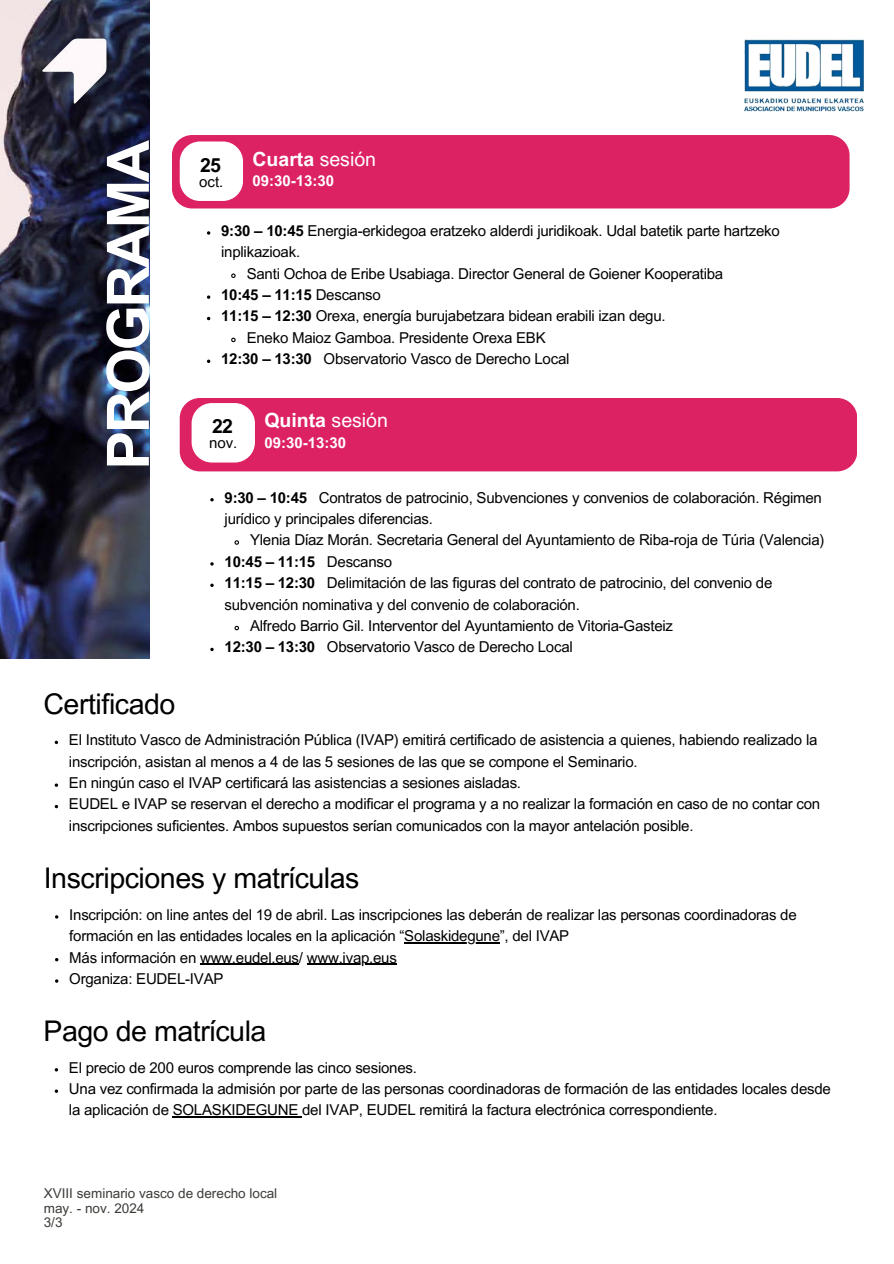
<style>
.page{position:relative;width:894px;height:1264px;background:#fff}
.page>*{position:absolute;margin:0;border:0;box-sizing:border-box;transform-origin:0 0}
.t1{font:700 58.5px "Arial MT Pro";letter-spacing:-.045em;color:#fff}
.t2{font:28.5px "Arial MT Pro";letter-spacing:-.015em;color:#000}
.t3{font:700 19.5px "Arial MT Pro";color:#fff}
.t4{font:700 19.5px "Arial MT Pro";color:#000}
.t5{font:15px/21.3px "Arial MT Pro";letter-spacing:-.015em;color:#000}
.t6{font:700 15px "Arial MT Pro";letter-spacing:-.015em;color:#000}
.t7{font:700 15px "Arial MT Pro";color:#fff}
.t8{font:13.5px/14.7px "Arial MT Pro";color:#3c3a36}
.s1{font-weight:400}
.s2{font-weight:700}
</style>
<div class="page">
<img style="left:0;top:0;width:150px;height:658px">
<img style="left:744px;top:39px;width:120px;height:73px">
<img style="left:34px;top:27px;width:77px;height:89px">
<div style="left:172px;top:135px;width:677px;height:73px;background:#dd2264;border-radius:20px"></div>
<div style="left:180px;top:141px;width:63px;height:60px;background:#fff;border-radius:20px"></div>
<svg style="left:207px;top:231px;width:3px;height:4px"></svg>
<svg style="left:231px;top:273px;width:5px;height:5px"></svg>
<svg style="left:207px;top:295px;width:3px;height:4px"></svg>
<svg style="left:231px;top:337px;width:5px;height:6px"></svg>
<svg style="left:207px;top:359px;width:3px;height:4px"></svg>
<div style="left:180px;top:398px;width:677px;height:73px;background:#dd2264;border-radius:20px"></div>
<div style="left:191px;top:403px;width:64px;height:59px;background:#fff;border-radius:20px"></div>
<svg style="left:210px;top:498px;width:4px;height:3px"></svg>
<svg style="left:234px;top:540px;width:5px;height:5px"></svg>
<svg style="left:210px;top:562px;width:4px;height:3px"></svg>
<svg style="left:210px;top:583px;width:4px;height:4px"></svg>
<svg style="left:234px;top:625px;width:5px;height:6px"></svg>
<svg style="left:210px;top:647px;width:4px;height:4px"></svg>
<hr style="left:404px;top:942px;width:95px;height:1px;background:#000">
<hr style="left:200px;top:963px;width:99px;height:1px;background:#000">
<hr style="left:307px;top:963px;width:89px;height:1px;background:#000">
<hr style="left:173px;top:1116px;width:129px;height:1px;background:#000">
<h1 class="t1" style="left:106px;top:469px;width:331px;rotate:-90deg">PROGRAMA</h1>
<h3 class="t4" style="left:200px;top:157px;width:22px">25</h3>
<h3 class="t3" style="left:252px;top:152px;width:125px">Cuarta <span class="s1">sesión</span></h3>
<p class="t7" style="left:252px;top:175px;width:83px">09:30-13:30</p>
<p class="t5" style="left:199px;top:173px;width:26px">oct.</p>
<p class="t5" style="left:221px;top:222px;width:560px"><span class="s2">9:30 – 10:45</span> Energia-erkidegoa eratzeko alderdi juridikoak. Udal batetik parte hartzeko</p>
<p class="t5" style="left:221px;top:243px;width:80px">inplikazioak.</p>
<p class="t5" style="left:247px;top:264px;width:478px">Santi Ochoa de Eribe Usabiaga. Director General de Goiener Kooperatiba</p>
<p class="t6" style="left:221px;top:289px;width:161px">10:45 – 11:15 <span class="s1">Descanso</span></p>
<p class="t5" style="left:221px;top:307px;width:446px"><span class="s2">11:15 – 12:30</span> Orexa, energía burujabetzara bidean erabili izan degu.</p>
<p class="t5" style="left:247px;top:329px;width:300px">Eneko Maioz Gamboa. Presidente Orexa EBK</p>
<p class="t5" style="left:221px;top:350px;width:349px"><span class="s2">12:30 – 13:30</span> Observatorio Vasco de Derecho Local</p>
<h3 class="t4" style="left:212px;top:419px;width:22px">22</h3>
<p class="t5" style="left:209px;top:434px;width:30px">nov.</p>
<h3 class="t3" style="left:264px;top:413px;width:125px">Quinta <span class="s1">sesión</span></h3>
<p class="t7" style="left:264px;top:437px;width:83px">09:30-13:30</p>
<p class="t5" style="left:224px;top:488px;width:598px"><span class="s2">9:30 – 10:45</span> Contratos de patrocinio, Subvenciones y convenios de colaboración. Régimen jurídico y principales diferencias.</p>
<p class="t5" style="left:250px;top:531px;width:575px">Ylenia Díaz Morán. Secretaria General del Ayuntamiento de Riba-roja de Túria (Valencia)</p>
<p class="t6" style="left:224px;top:556px;width:169px">10:45 – 11:15 <span class="s1">Descanso</span></p>
<p class="t5" style="left:224px;top:574px;width:549px"><span class="s2">11:15 – 12:30</span> Delimitación de las figuras del contrato de patrocinio, del convenio de</p>
<p class="t5" style="left:224px;top:595px;width:356px">subvención nominativa y del convenio de colaboración.</p>
<p class="t5" style="left:250px;top:617px;width:424px">Alfredo Barrio Gil. Interventor del Ayuntamiento de Vitoria-Gasteiz</p>
<p class="t5" style="left:224px;top:638px;width:349px"><span class="s2">12:30 – 13:30</span> Observatorio Vasco de Derecho Local</p>
<h2 class="t2" style="left:43px;top:693px;width:133px">Certificado</h2>
<p class="t5" style="left:69px;top:731px;width:752px">El Instituto Vasco de Administración Pública (IVAP) emitirá certificado de asistencia a quienes, habiendo realizado la inscripción, asistan al menos a 4 de las 5 sesiones de las que se compone el Seminario.<br>En ningún caso el IVAP certificará las asistencias a sesiones aisladas.<br>EUDEL e IVAP se reservan el derecho a modificar el programa y a no realizar la formación en caso de no contar con inscripciones suficientes. Ambos supuestos serían comunicados con la mayor antelación posible.</p>
<h2 class="t2" style="left:44px;top:867px;width:317px">Inscripciones y matrículas</h2>
<p class="t5" style="left:69px;top:905px;width:728px">Inscripción: on line antes del 19 de abril. Las inscripciones las deberán de realizar las personas coordinadoras de formación en las entidades locales en la aplicación “Solaskidegune”, del IVAP<br>Más información en www.eudel.eus/ www.ivap.eus<br>Organiza: EUDEL-IVAP</p>
<h2 class="t2" style="left:43px;top:1019px;width:224px">Pago de matrícula</h2>
<p class="t5" style="left:69px;top:1058px;width:763px">El precio de 200 euros comprende las cinco sesiones.<br>Una vez confirmada la admisión por parte de las personas coordinadoras de formación de las entidades locales desde la aplicación de SOLASKIDEGUNE del IVAP, EUDEL remitirá la factura electrónica correspondiente.</p>
<p class="t8" style="left:44px;top:1187px;width:235px">XVIII seminario vasco de derecho local may. - nov. 2024<br>3/3</p>
</div>
